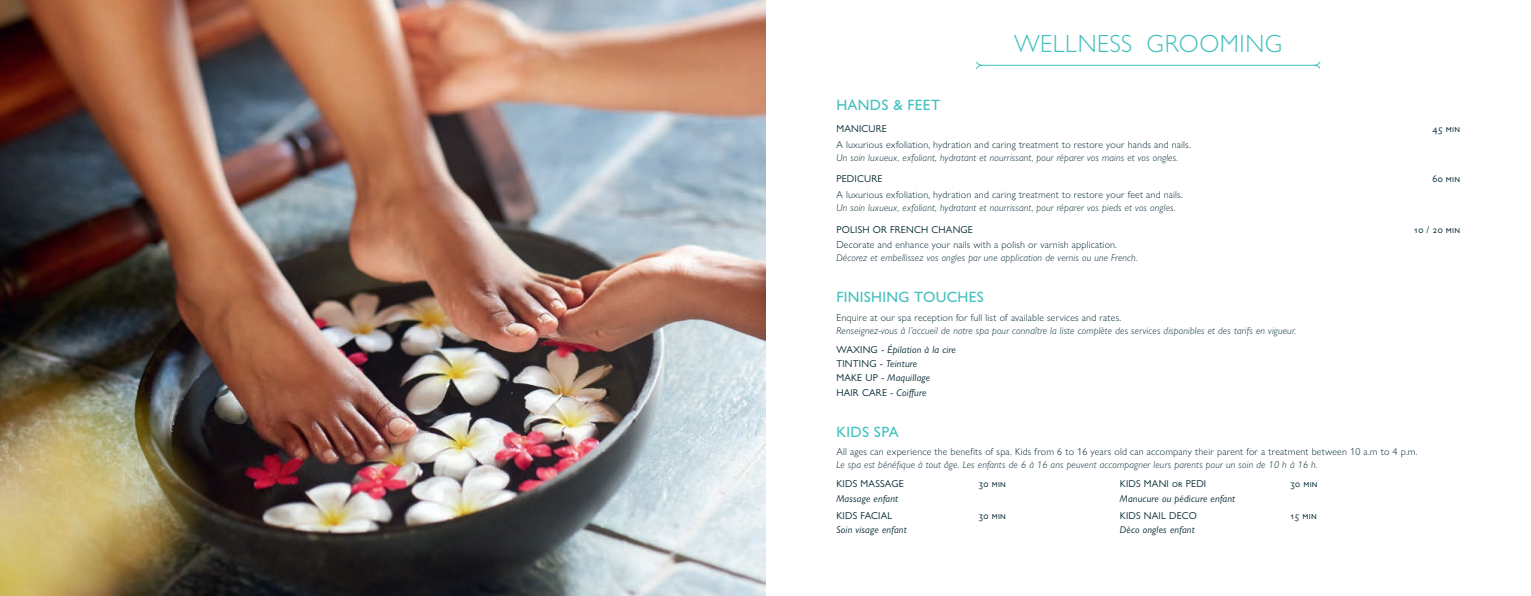
<style>
.page{position:relative;width:1531px;height:596px;background:#fff}
.page>*{position:absolute;margin:0;border:0;box-sizing:border-box;transform-origin:0 0}
.t1{font:300 25px "Gill Sans Nova";letter-spacing:.02em;color:#42c0bd}
.t2{font:500 15px "Gill Sans Nova";letter-spacing:.02em;color:#42c0bd}
.t3{font:italic 300 10px/18.7px "Gill Sans Nova";letter-spacing:.02em;color:#002732}
.t4{font:300 10px "Gill Sans Nova";letter-spacing:.02em;color:#002732}
.t5{font:10px "Gill Sans Nova";letter-spacing:.02em;color:#002732}
.t6{font:italic 10px/14.4px "Gill Sans Nova";letter-spacing:.02em;color:#002732}
.s1{font-weight:400;font-style:normal}
.s2{font-weight:400}
.s3{font-style:normal}
</style>
<div class="page">
<svg style="left:976px;top:61px;width:344px;height:8px"></svg>
<img style="left:0;top:0;width:765px;height:595px">
<h1 class="t1" style="left:1014px;top:28px;width:270px">WELLNESS GROOMING</h1>
<h2 class="t2" style="left:836px;top:96px;width:105px">HANDS &amp; FEET</h2>
<p class="t5" style="left:836px;top:122px;width:52px">MANICURE</p>
<p class="t5" style="left:1432px;top:122px;width:29px">45 min</p>
<p class="t4" style="left:836px;top:138px;width:356px">A luxurious exfoliation, hydration and caring treatment to restore your hands and nails.</p>
<p class="t3" style="left:836px;top:148px;width:343px">Un soin luxueux, exfoliant, hydratant et nourrissant, pour réparer vos mains et vos ongles.</p>
<p class="t5" style="left:836px;top:172px;width:48px">PEDICURE</p>
<p class="t5" style="left:1432px;top:172px;width:29px">60 min</p>
<p class="t4" style="left:836px;top:188px;width:348px">A luxurious exfoliation, hydration and caring treatment to restore your feet and nails.</p>
<p class="t3" style="left:836px;top:198px;width:341px">Un soin luxueux, exfoliant, hydratant et nourrissant, pour réparer vos pieds et vos ongles.</p>
<p class="t5" style="left:836px;top:223px;width:138px">POLISH OR FRENCH CHANGE</p>
<p class="t5" style="left:1414px;top:223px;width:48px">10 / 20 min</p>
<p class="t4" style="left:836px;top:239px;width:282px">Decorate and enhance your nails with a polish or varnish application.</p>
<p class="t3" style="left:836px;top:248px;width:303px">Décorez et embellissez vos ongles par une application de vernis ou une French.</p>
<h2 class="t2" style="left:836px;top:288px;width:149px">FINISHING TOUCHES</h2>
<p class="t4" style="left:836px;top:311px;width:286px">Enquire at our spa reception for full list of available services and rates.</p>
<p class="t3" style="left:836px;top:321px;width:461px">Renseignez-vous à l’accueil de notre spa pour connaître la liste complète des services disponibles et des tarifs en vigueur.<br><span class="s1">WAXING -</span> <span class="s2">Épilation à la cire</span></p>
<p class="t6" style="left:836px;top:356px;width:95px"><span class="s3">TINTING -</span> Teinture<br><span class="s3">MAKE UP -</span> Maquillage<br><span class="s3">HAIR CARE -</span> Coiffure</p>
<h2 class="t2" style="left:836px;top:422px;width:64px">KIDS SPA</h2>
<p class="t4" style="left:836px;top:445px;width:582px">All ages can experience the benefits of spa. Kids from 6 to 16 years old can accompany their parent for a treatment between 10 a.m to 4 p.m.</p>
<p class="t3" style="left:836px;top:455px;width:483px">Le spa est bénéfique à tout âge. Les enfants de 6 à 16 ans peuvent accompagner leurs parents pour un soin de 10 h à 16 h.</p>
<p class="t5" style="left:836px;top:477px;width:69px">KIDS MASSAGE</p>
<p class="t5" style="left:978px;top:477px;width:29px">30 min</p>
<p class="t5" style="left:1120px;top:477px;width:88px">KIDS MANI or PEDI</p>
<p class="t5" style="left:1290px;top:477px;width:29px">30 min</p>
<p class="t6" style="left:836px;top:490px;width:63px">Massage enfant</p>
<p class="t6" style="left:1120px;top:490px;width:117px">Manucure ou pédicure enfant</p>
<p class="t5" style="left:836px;top:509px;width:57px">KIDS FACIAL</p>
<p class="t5" style="left:978px;top:509px;width:29px">30 min</p>
<p class="t5" style="left:1120px;top:509px;width:79px">KIDS NAIL DECO</p>
<p class="t5" style="left:1290px;top:509px;width:28px">15 min</p>
<p class="t6" style="left:836px;top:522px;width:72px">Soin visage enfant</p>
<p class="t6" style="left:1120px;top:522px;width:76px">Déco ongles enfant</p>
</div>
